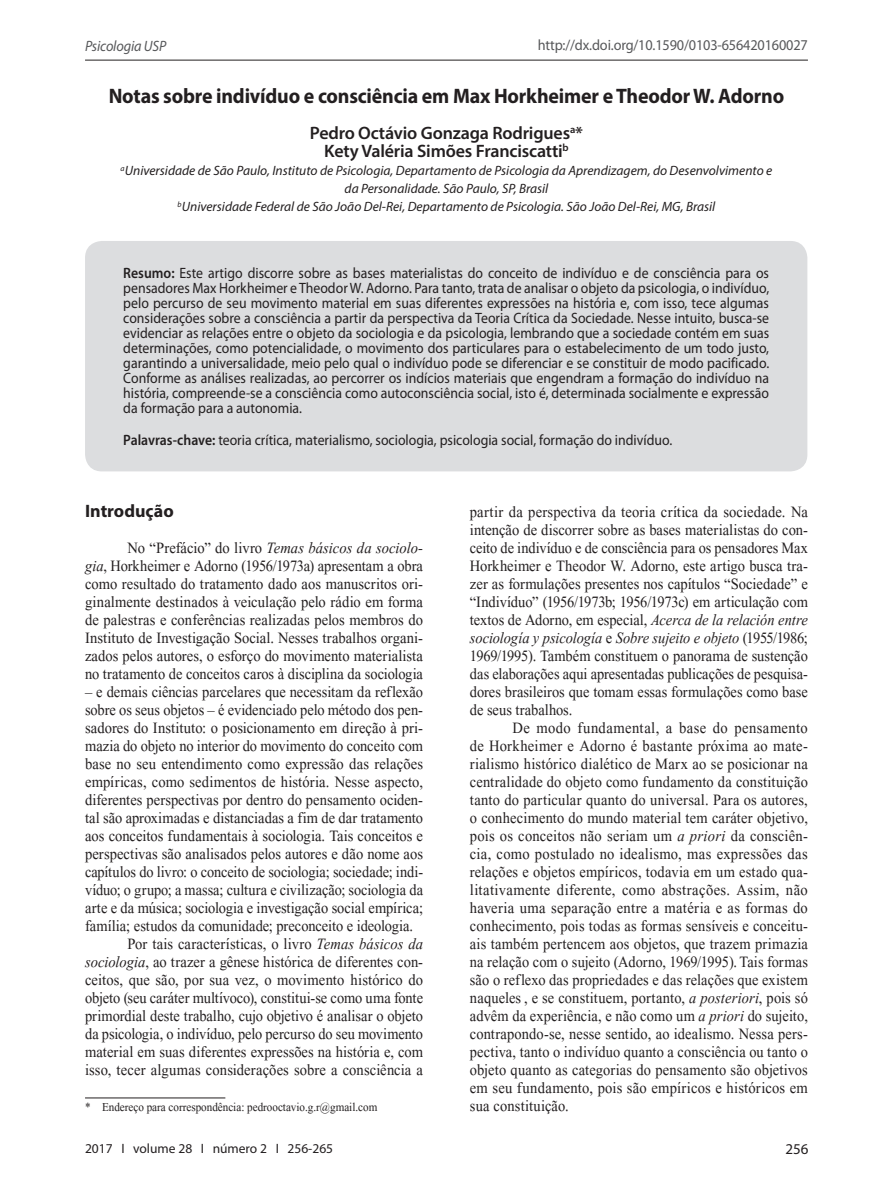
<style>
.page{position:relative;width:893px;height:1191px;background:#fff}
.page>*{position:absolute;margin:0;border:0;box-sizing:border-box;transform-origin:0 0}
.titulo{font:700 21px "Myriad Pro";letter-spacing:-.01em;color:#231f20;scale:.95 1}
.TEXTO{font:19.5px/18px "Aparajita";color:#231f20;text-align:justify;scale:.93 1}
.TEXTO-2{font:19.5px/18px "Aparajita";color:#231f20;text-align:justify;scale:.92 1}
.autores{font:600 18px "Myriad Pro";letter-spacing:-.01em;color:#231f20}
.sub1{font:700 18px "Myriad Pro";color:#231f20}
.resumo{font:15px/15px "Myriad Pro";color:#231f20;text-align:justify;scale:.92 1}
.palavras-chave{font:15px "Myriad Pro";color:#231f20;scale:.92 1}
.rodape{font:15px "Aparajita";color:#231f20;scale:.92 1}
.t1{font:15px "Myriad Pro";letter-spacing:-.01em;color:#57585a;scale:.95 1}
.t2{font:italic 15px "Myriad Pro";letter-spacing:-.01em;color:#57585a;scale:.95 1}
.numero_pagina_impar{font:15px "Myriad Pro";color:#231f20}
.instituicao{font:italic 13.5px/18px "Myriad Pro";color:#231f20;text-align:center}
.rodape_padrao_impar{font:13.5px "Myriad Pro";color:#231f20}
.s1{font-weight:600}
.s2{font-style:italic}
</style>
<div class="page">
<hr style="left:85px;top:60px;width:723px;height:1px;background:#231f20">
<div style="left:85px;top:241px;width:722px;height:230px;background:#dcdddf;border-radius:17px"></div>
<hr style="left:85px;top:1097px;width:140px;height:1px;background:#231f20">
<p class="t2" style="left:85px;top:36px;width:87px">Psicologia USP</p>
<p class="t1" style="left:538px;top:35px;width:286px">http://dx.doi.org/10.1590/0103-656420160027</p>
<p class="titulo" style="left:109px;top:82px;width:712px">Notas sobre indivíduo e consciência em Max Horkheimer e Theodor W. Adorno</p>
<p class="autores" style="left:310px;top:122px;width:275px">Pedro Octávio Gonzaga Rodrigues<sup>a</sup>*</p>
<p class="autores" style="left:324px;top:140px;width:246px">Kety Valéria Simões Franciscatti<sup>b</sup></p>
<p class="instituicao" style="left:121px;top:161px;width:653px"><sup>a</sup>Universidade de São Paulo, Instituto de Psicologia, Departamento de Psicologia da Aprendizagem, do Desenvolvimento e da Personalidade. São Paulo, SP, Brasil</p>
<p class="instituicao" style="left:178px;top:197px;width:539px"><sup>b</sup>Universidade Federal de São João Del-Rei, Departamento de Psicologia. São João Del-Rei, MG, Brasil</p>
<p class="resumo" style="left:123px;top:265px;width:703px"><span class="s1">R</span><span class="s1">esumo</span><span class="s1">:</span> Este artigo discorre sobre as bases materialistas do conceito de indivíduo e de consciência para os pensadores Max Horkheimer e Theodor W. Adorno. Para tanto, trata de analisar o objeto da psicologia, o indivíduo, pelo percurso de seu movimento material em suas diferentes expressões na história e, com isso, tece algumas considerações sobre a consciência a partir da perspectiva da Teoria Crítica da Sociedade. Nesse intuito, busca-se evidenciar as relações entre o objeto da sociologia e da psicologia, lembrando que a sociedade contém em suas determinações, como potencialidade, o movimento dos particulares para o estabelecimento de um todo justo, garantindo a universalidade, meio pelo qual o indivíduo pode se diferenciar e se constituir de modo pacificado.<br>Conforme as análises realizadas, ao percorrer os indícios materiais que engendram a formação do indivíduo na história, compreende-se a consciência como autoconsciência social, isto é, determinada socialmente e expressão da formação para a autonomia.</p>
<p class="palavras-chave" style="left:123px;top:430px;width:598px"><span class="s1">Palavras-chave:</span> teoria crítica, materialismo, sociologia, psicologia social, formação do indivíduo.</p>
<p class="sub1" style="left:85px;top:499px;width:90px">Introdução</p>
<p class="TEXTO" style="left:85px;top:540px;width:365px;text-indent:43px">No “Prefácio” do livro <span class="s2">Temas básicos da sociolo&shy;gia</span>, Horkheimer e Adorno (1956/1973a) apresentam a obra como resultado do tratamento dado aos manuscritos ori&shy;ginalmente destinados à veiculação pelo rádio em forma de palestras e conferências realizadas pelos membros do Instituto de Investigação Social. Nesses trabalhos organi&shy;zados pelos autores, o esforço do movimento materialista no tratamento de conceitos caros à disciplina da sociologia</p>
<p class="TEXTO-2" style="left:85px;top:684px;width:369px">– e demais ciências parcelares que necessitam da reflexão sobre os seus objetos – é evidenciado pelo método dos pen&shy;sadores do Instituto: o posicionamento em direção à pri&shy;mazia do objeto no interior do movimento do conceito com base no seu entendimento como expressão das relações empíricas, como sedimentos de história. Nesse aspecto, diferentes perspectivas por dentro do pensamento ociden&shy;tal são aproximadas e distanciadas a fim de dar tratamento aos conceitos fundamentais à sociologia. Tais conceitos e perspectivas são analisados pelos autores e dão nome aos capítulos do livro: o conceito de sociologia; sociedade; indi&shy;víduo; o grupo; a massa; cultura e civilização; sociologia da arte e da música; sociologia e investigação social empírica; família; estudos da comunidade; preconceito e ideologia.</p>
<p class="TEXTO" style="left:85px;top:936px;width:365px;text-indent:43px">Por tais características, o livro <span class="s2">Temas básicos da sociologia</span>, ao trazer a gênese histórica de diferentes con&shy;ceitos, que são, por sua vez, o movimento histórico do objeto (seu caráter multívoco), constitui-se como uma fonte primordial deste trabalho, cujo objetivo é analisar o objeto da psicologia, o indivíduo, pelo percurso do seu movimento material em suas diferentes expressões na história e, com isso, tecer algumas considerações sobre a consciência a</p>
<p class="rodape" style="left:85px;top:1098px;width:319px">* Endereço para correspondência: pedrooctavio.g.r@gmail.com</p>
<p class="TEXTO" style="left:470px;top:504px;width:365px">partir da perspectiva da teoria crítica da sociedade. Na intenção de discorrer sobre as bases materialistas do con&shy;ceito de indivíduo e de consciência para os pensadores Max Horkheimer e Theodor W. Adorno, este artigo busca tra&shy;zer as formulações presentes nos capítulos “Sociedade” e “Indivíduo” (1956/1973b; 1956/1973c) em articulação com textos de Adorno, em especial, <span class="s2">Acerca de la relación entre sociología y psicología</span> e <span class="s2">Sobre sujeito e objeto</span> (1955/1986; 1969/1995). Também constituem o panorama de sustenção das elaborações aqui apresentadas publicações de pesquisa&shy;dores brasileiros que tomam essas formulações como base de seus trabalhos.</p>
<p class="TEXTO" style="left:470px;top:720px;width:365px;text-indent:43px">De modo fundamental, a base do pensamento de Horkheimer e Adorno é bastante próxima ao mate&shy;rialismo histórico dialético de Marx ao se posicionar na centralidade do objeto como fundamento da constituição tanto do particular quanto do universal. Para os autores, o conhecimento do mundo material tem caráter objetivo, pois os conceitos não seriam um <span class="s2">a priori</span> da consciên&shy;cia, como postulado no idealismo, mas expressões das relações e objetos empíricos, todavia em um estado qua&shy;litativamente diferente, como abstrações. Assim, não haveria uma separação entre a matéria e as formas do conhecimento, pois todas as formas sensíveis e conceitu&shy;ais também pertencem aos objetos, que trazem primazia na relação com o sujeito (Adorno, 1969/1995). Tais formas são o reflexo das propriedades e das relações que existem naqueles, e se constituem, portanto, <span class="s2">a posteriori</span>, pois só advêm da experiência, e não como um <span class="s2">a priori</span> do sujeito, contrapondo-se, nesse sentido, ao idealismo. Nessa pers&shy;pectiva, tanto o indivíduo quanto a consciência ou tanto o objeto quanto as categorias do pensamento são objetivos em seu fundamento, pois são empíricos e históricos em sua constituição.</p>
<p class="rodape_padrao_impar" style="left:85px;top:1140px;width:250px">2017 I volume 28 I número 2 I 256-265</p>
<p class="numero_pagina_impar" style="left:785px;top:1139px;width:25px">256</p>
</div>
